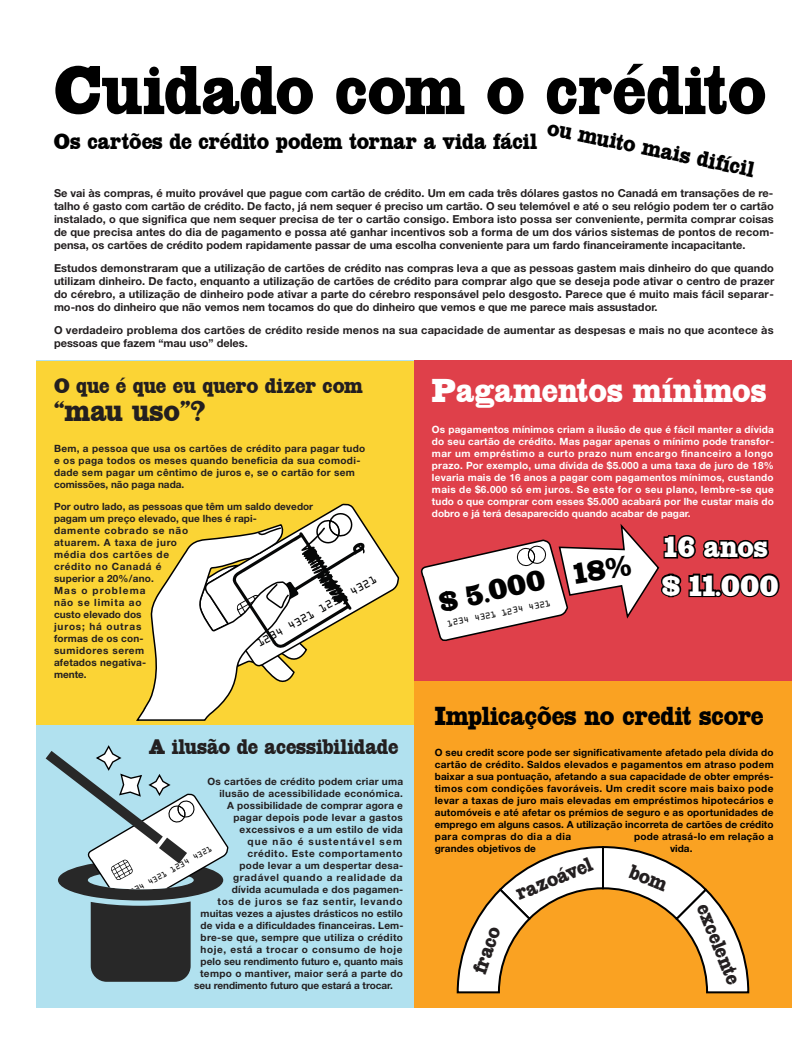
<style>
.page{position:relative;width:792px;height:1044px;background:#fff}
.page>*{position:absolute;margin:0;border:0;box-sizing:border-box;transform-origin:0 0}
.t1{font:68.7px "HWT Slab Columbian";color:#000}
.t2{font:33px "HWT Slab Columbian";color:#fff}
.t3{font:29.1px "HWT Slab Antique";color:#fff}
.t4{font:29.1px "HWT Slab Antique";color:#000}
.t5{font:29px "HWT Slab Columbian";color:#231f20}
.t6{font:26px "HWT Slab Columbian";letter-spacing:-.005em;color:#000}
.t7{font:22px "HWT Slab Columbian";color:#000}
.t8{font:21px "HWT Slab Columbian";color:#231f20}
.t9{font:20.1px "HWT Slab Columbian";color:#231f20}
.t10{font:700 11px/13px "Helvetica Neue LT Std";color:#231f20;text-align:justify}
.t11{font:700 10px/12px "Helvetica Neue LT Std";letter-spacing:.03em;color:#231f20}
.t12{font:700 10px/12px "Helvetica Neue LT Std";letter-spacing:.005em;color:#000;text-align:justify}
.t13{font:700 10px/12px "Helvetica Neue LT Std";color:#fff;text-align:justify}
.t14{font:700 10px "Helvetica Neue LT Std";letter-spacing:.01em;color:#231f20}
.t15{font:700 10px "Helvetica Neue LT Std";letter-spacing:.06em;color:#231f20}
.t16{font:700 10px "Helvetica Neue LT Std";letter-spacing:-.005em;color:#231f20}
.t17{font:700 10px "Helvetica Neue LT Std";color:#231f20}
.t18{font:700 10px "Helvetica Neue LT Std";letter-spacing:.075em;color:#231f20}
.t19{font:700 10px "Helvetica Neue LT Std";letter-spacing:.07em;color:#231f20}
.t20{font:700 10px "Helvetica Neue LT Std";letter-spacing:.115em;color:#231f20}
.t21{font:9.9px "OCRA Std";color:#000}
.t22{font:7.7px "OCRA Std";color:#000}
.t23{font:7.1px "OCRA Std";color:#000}
</style>
<div class="page">
<div style="left:36px;top:361px;width:378px;height:647px;background:#b1e1ef"></div>
<div style="left:36px;top:361px;width:378px;height:363px;background:#fbd435"></div>
<div style="left:414px;top:361px;width:378px;height:647px;background:#df404a"></div>
<div style="left:414px;top:681px;width:378px;height:327px;background:#faa222"></div>
<hr style="left:791px;top:36px;width:1px;height:972px;background:#e26229">
<hr style="left:791px;top:36px;width:1px;height:486px;background:#ea95c0">
<svg style="left:136px;top:503px;width:264px;height:218px"></svg>
<svg style="left:46px;top:745px;width:183px;height:237px"></svg>
<svg style="left:456px;top:846px;width:294px;height:148px"></svg>
<svg style="left:420px;top:524px;width:360px;height:117px"></svg>
<h1 class="t1" style="left:54px;top:47px;width:714px">Cuidado com o crédito</h1>
<h3 class="t7" style="left:54px;top:127px;width:485px">Os cartões de crédito podem tornar a vida fácil</h3>
<h3 class="t7" style="left:551px;top:113px;width:213px;rotate:12deg">ou muito mais difícil</h3>
<p class="t10" style="left:54px;top:186px;width:721px">Se vai às compras, é muito provável que pague com cartão de crédito. Um em cada três dólares gastos no Canadá em transações de re&shy;talho é gasto com cartão de crédito. De facto, já nem sequer é preciso um cartão. O seu telemóvel e até o seu relógio podem ter o cartão instalado, o que significa que nem sequer precisa de ter o cartão consigo. Embora isto possa ser conveniente, permita comprar coisas de que precisa antes do dia de pagamento e possa até ganhar incentivos sob a forma de um dos vários sistemas de pontos de recom&shy;pensa, os cartões de crédito podem rapidamente passar de uma escolha conveniente para um fardo financeiramente incapacitante.</p>
<p class="t10" style="left:54px;top:261px;width:722px">Estudos demonstraram que a utilização de cartões de crédito nas compras leva a que as pessoas gastem mais dinheiro do que quando utilizam dinheiro. De facto, enquanto a utilização de cartões de crédito para comprar algo que se deseja pode ativar o centro de prazer do cérebro, a utilização de dinheiro pode ativar a parte do cérebro responsável pelo desgosto. Parece que é muito mais fácil separar&shy;mo-nos do dinheiro que não vemos nem tocamos do que do dinheiro que vemos e que me parece mais assustador.</p>
<p class="t10" style="left:54px;top:323px;width:721px">O verdadeiro problema dos cartões de crédito reside menos na sua capacidade de aumentar as despesas e mais no que acontece às pessoas que fazem “mau uso” deles.</p>
<h3 class="t8" style="left:54px;top:373px;width:310px">O que é que eu quero dizer com</h3>
<h3 class="t5" style="left:54px;top:393px;width:153px">“mau uso”?</h3>
<p class="t11" style="left:54px;top:443px;width:313px">Bem, a pessoa que usa os cartões de crédito para pagar tudo e os paga todos os meses quando beneficia da sua comodi&shy;dade sem pagar um cêntimo de juros e, se o cartão for sem comissões, não paga nada.</p>
<p class="t11" style="left:54px;top:501px;width:261px">Por outro lado, as pessoas que têm um saldo devedor pagam um preço elevado, que lhes é rapi-<br>damente cobrado se não<br>atuarem. A taxa de juro<br>média dos cartões de<br>crédito no Canadá é<br>superior a 20%/ano.<br>Mas o problema<br>não se limita ao<br>custo elevado dos<br>juros; há outras<br>formas de os con-<br>sumidores serem<br>afetados negativa-<br>mente.</p>
<p class="t21" style="left:255px;top:640px;width:137px;rotate:-29deg">1234 4321 1234 4321</p>
<h3 class="t8" style="left:149px;top:734px;width:251px">A ilusão de acessibilidade</h3>
<p class="t11" style="left:208px;top:776px;width:197px">Os cartões de crédito podem criar uma</p>
<p class="t11" style="left:219px;top:788px;width:185px">ilusão de acessibilidade económica.</p>
<p class="t11" style="left:227px;top:800px;width:177px">A possibilidade de comprar agora e</p>
<p class="t11" style="left:233px;top:812px;width:171px">pagar depois pode levar a gastos</p>
<p class="t11" style="left:240px;top:824px;width:165px">excessivos e a um estilo de vida</p>
<p class="t20" style="left:248px;top:836px;width:156px">que não é sustentável sem</p>
<p class="t15" style="left:247px;top:848px;width:157px">crédito. Este comportamento</p>
<p class="t11" style="left:240px;top:860px;width:165px">pode levar a um despertar desa-</p>
<p class="t19" style="left:233px;top:872px;width:171px">gradável quando a realidade da</p>
<p class="t11" style="left:232px;top:884px;width:173px">dívida acumulada e dos pagamen-</p>
<p class="t18" style="left:217px;top:896px;width:187px">tos de juros se faz sentir, levando</p>
<p class="t14" style="left:201px;top:908px;width:204px">muitas vezes a ajustes drásticos no estilo</p>
<p class="t14" style="left:201px;top:920px;width:204px">de vida e a dificuldades financeiras. Lem-</p>
<p class="t11" style="left:201px;top:932px;width:204px">bre-se que, sempre que utiliza o crédito</p>
<p class="t15" style="left:201px;top:944px;width:203px">hoje, está a trocar o consumo de hoje</p>
<p class="t17" style="left:201px;top:956px;width:204px">pelo seu rendimento futuro e, quanto mais</p>
<p class="t11" style="left:200px;top:968px;width:204px">tempo o mantiver, maior será a parte do</p>
<p class="t16" style="left:194px;top:980px;width:200px">seu rendimento futuro que estará a trocar.</p>
<p class="t23" style="left:125px;top:892px;width:99px;rotate:-29deg">1234 4321 1234 4321</p>
<h2 class="t2" style="left:432px;top:369px;width:336px">Pagamentos mínimos</h2>
<p class="t13" style="left:432px;top:423px;width:344px">Os pagamentos mínimos criam a ilusão de que é fácil manter a dívida do seu cartão de crédito. Mas pagar apenas o mínimo pode transfor&shy;mar um empréstimo a curto prazo num encargo financeiro a longo prazo. Por exemplo, uma dívida de $5.000 a uma taxa de juro de 18% levaria mais de 16 anos a pagar com pagamentos mínimos, custando mais de $6.000 só em juros. Se este for o seu plano, lembre-se que tudo o que comprar com esses $5.000 acabará por lhe custar mais do dobro e já terá desaparecido quando acabar de pagar.</p>
<h3 class="t4" style="left:436px;top:585px;width:110px;rotate:-13deg">$ 5.000</h3>
<p class="t22" style="left:447px;top:620px;width:107px;rotate:-11deg">1234 4321 1234 4321</p>
<h3 class="t3" style="left:664px;top:528px;width:105px">16 anos</h3>
<h3 class="t3" style="left:662px;top:567px;width:119px">$ 11.000</h3>
<h3 class="t6" style="left:435px;top:700px;width:331px">Implicações no credit score</h3>
<p class="t12" style="left:435px;top:746px;width:340px">O seu credit score pode ser significativamente afetado pela dívida do cartão de crédito. Saldos elevados e pagamentos em atraso podem baixar a sua pontuação, afetando a sua capacidade de obter emprés&shy;timos com condições favoráveis. Um credit score mais baixo pode levar a taxas de juro mais elevadas em empréstimos hipotecários e automóveis e até afetar os prémios de seguro e as oportunidades de emprego em alguns casos. A utilização incorreta de cartões de crédito para compras do dia a dia</p>
<p class="t12" style="left:634px;top:830px;width:141px">pode atrasá-lo em relação a</p>
<p class="t12" style="left:435px;top:842px;width:103px">grandes objetivos de</p>
<p class="t12" style="left:670px;top:842px;width:24px">vida.</p>
<h3 class="t9" style="left:467px;top:969px;width:50px;rotate:-71deg">fraco</h3>
<h3 class="t9" style="left:512px;top:882px;width:82px;rotate:-22deg">razoável</h3>
<h3 class="t9" style="left:715px;top:900px;width:87px;rotate:68deg">excelente</h3>
</div>
